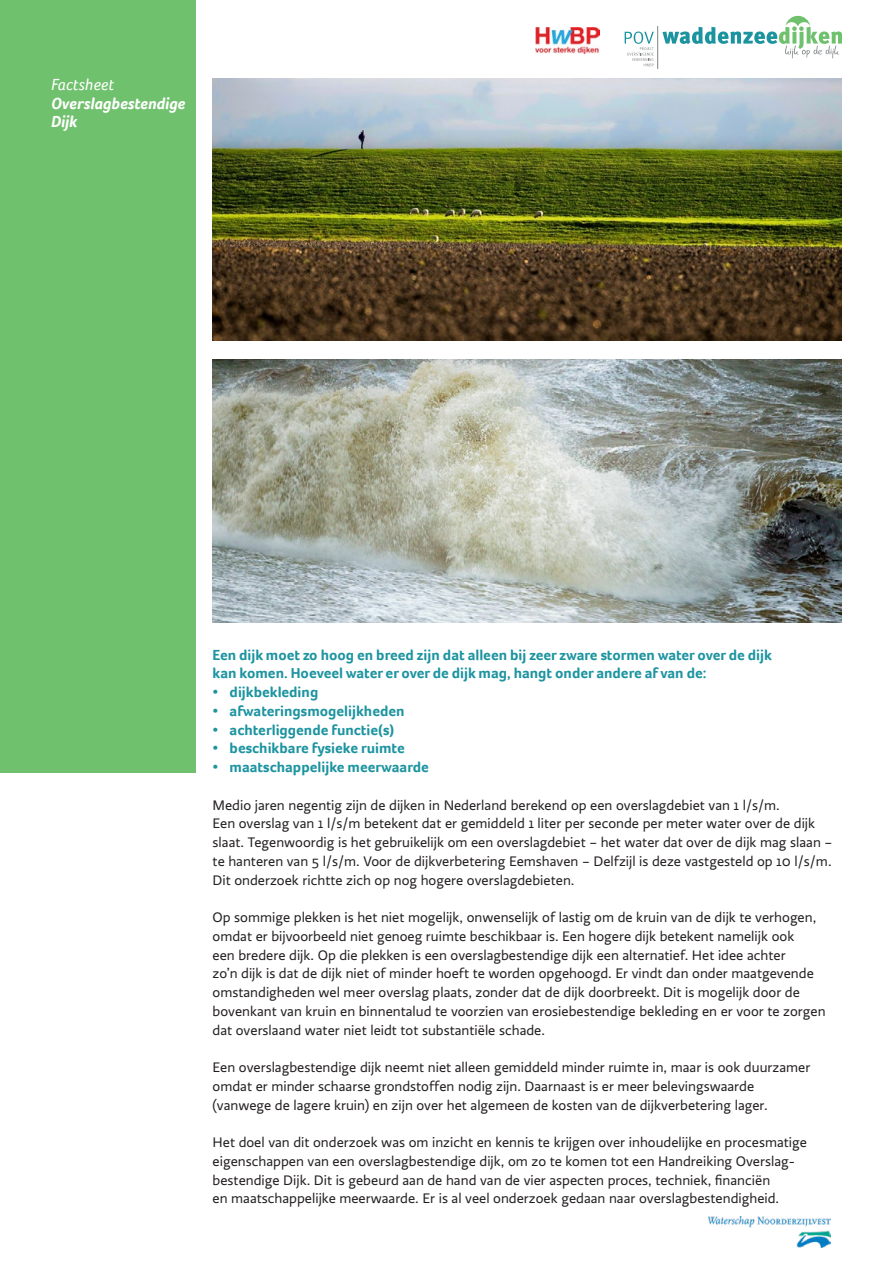
<style>
.page{position:relative;width:893px;height:1263px;background:#fff}
.page>*{position:absolute;margin:0;border:0;box-sizing:border-box;transform-origin:0 0}
.t1{font:italic 700 16.5px/18.8px "Foco";color:#fff}
.t2{font:italic 16.5px "Foco";color:#fff}
.t3{font:700 15px/18.8px "Foco";color:#1c94a0}
.t4{font:14.25px/18.8px "Ratio";color:#231f20}
</style>
<div class="page">
<div style="left:0;top:0;width:196px;height:772px;background:#70c16d"></div>
<img style="left:213px;top:78px;width:629px;height:263px">
<img style="left:213px;top:360px;width:629px;height:262px">
<hr style="left:657px;top:26px;width:1px;height:43px;background:#7e8083">
<svg style="left:662px;top:16px;width:180px;height:42px"></svg>
<svg style="left:625px;top:32px;width:29px;height:34px"></svg>
<img style="left:536px;top:28px;width:63px;height:25px">
<img style="left:709px;top:1216px;width:121px;height:31px">
<p class="t2" style="left:51px;top:74px;width:64px">Factsheet</p>
<p class="t1" style="left:51px;top:94px;width:136px">Overslagbestendige<br>Dijk</p>
<p class="t3" style="left:213px;top:645px;width:561px">Een dijk moet zo hoog en breed zijn dat alleen bij zeer zware stormen water over de dijk kan komen. Hoeveel water er over de dijk mag, hangt onder andere af van de:</p>
<p class="t3" style="left:213px;top:682px;width:107px">• dijkbekleding</p>
<p class="t3" style="left:213px;top:701px;width:193px">• afwateringsmogelijkheden</p>
<p class="t3" style="left:213px;top:720px;width:183px">• achterliggende functie(s)</p>
<p class="t3" style="left:213px;top:739px;width:194px">• beschikbare fysieke ruimte</p>
<p class="t3" style="left:213px;top:757px;width:218px">• maatschappelijke meerwaarde</p>
<p class="t4" style="left:213px;top:796px;width:621px">Medio jaren negentig zijn de dijken in Nederland berekend op een overslagdebiet van 1 l/s/m.<br>Een overslag van 1 l/s/m betekent dat er gemiddeld 1 liter per seconde per meter water over de dijk slaat. Tegenwoordig is het gebruikelijk om een overslagdebiet – het water dat over de dijk mag slaan – te hanteren van 5 l/s/m. Voor de dijkverbetering Eemshaven – Delfzijl is deze vastgesteld op 10 l/s/m.<br>Dit onderzoek richtte zich op nog hogere overslagdebieten.</p>
<p class="t4" style="left:213px;top:908px;width:614px">Op sommige plekken is het niet mogelijk, onwenselijk of lastig om de kruin van de dijk te verhogen, omdat er bijvoorbeeld niet genoeg ruimte beschikbaar is. Een hogere dijk betekent namelijk ook<br>een bredere dijk. Op die plekken is een overslagbestendige dijk een alternatief. Het idee achter<br>zo’n dijk is dat de dijk niet of minder hoeft te worden opgehoogd. Er vindt dan onder maatgevende omstandigheden wel meer overslag plaats, zonder dat de dijk doorbreekt. Dit is mogelijk door de bovenkant van kruin en binnentalud te voorzien van erosiebestendige bekleding en er voor te zorgen dat overslaand water niet leidt tot substantiële schade.</p>
<p class="t4" style="left:213px;top:1058px;width:599px">Een overslagbestendige dijk neemt niet alleen gemiddeld minder ruimte in, maar is ook duurzamer omdat er minder schaarse grondstoffen nodig zijn. Daarnaast is er meer belevingswaarde (vanwege de lagere kruin) en zijn over het algemeen de kosten van de dijkverbetering lager.</p>
<p class="t4" style="left:213px;top:1133px;width:596px">Het doel van dit onderzoek was om inzicht en kennis te krijgen over inhoudelijke en procesmatige eigenschappen van een overslagbestendige dijk, om zo te komen tot een Handreiking Overslag&shy;bestendige Dijk. Dit is gebeurd aan de hand van de vier aspecten proces, techniek, financiën<br>en maatschappelijke meerwaarde. Er is al veel onderzoek gedaan naar overslagbestendigheid.</p>
</div>
